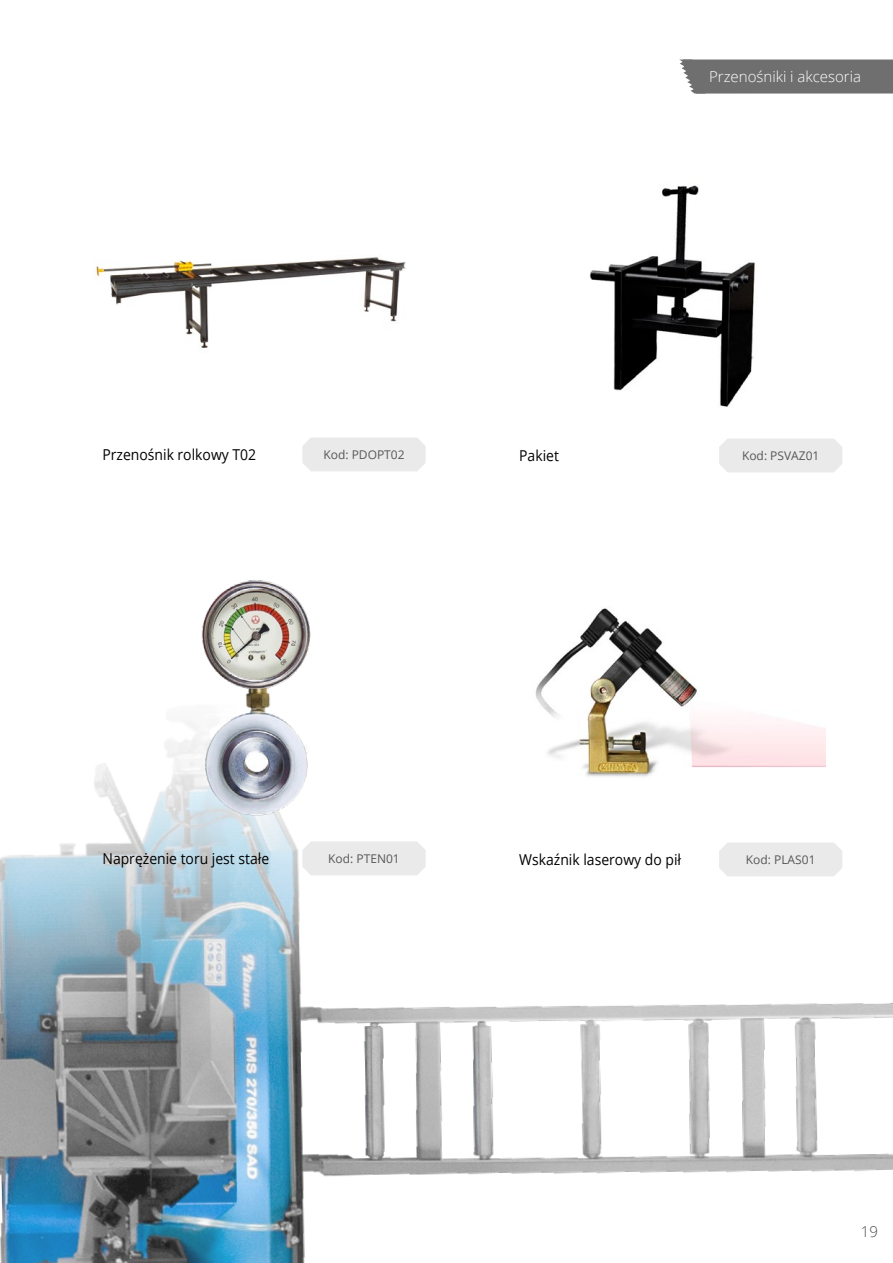
<style>
.page{position:relative;width:893px;height:1263px;background:#fff}
.page>*{position:absolute;margin:0;border:0;box-sizing:border-box;transform-origin:0 0}
.t1{font:15px "Open Sans";color:#000;scale:.93 1}
.t2{font:300 15px "Open Sans";color:#fff}
.t3{font:300 15px "Open Sans";color:#4a494b}
.t4{font:12px "Open Sans";color:#575756}
</style>
<div class="page">
<img style="left:0;top:763px;width:893px;height:500px">
<div style="left:680px;top:60px;width:213px;height:34px;background:#706f6f"></div>
<div style="left:719px;top:439px;width:123px;height:33px;background:#eaeaea"></div>
<div style="left:302px;top:437px;width:124px;height:34px;background:#eaeaea"></div>
<div style="left:719px;top:842px;width:123px;height:34px;background:#eaeaea"></div>
<img style="left:96px;top:257px;width:310px;height:91px">
<img style="left:590px;top:185px;width:165px;height:222px">
<img style="left:521px;top:608px;width:305px;height:204px">
<div style="left:302px;top:841px;width:124px;height:34px;background:#eaeaea"></div>
<img style="left:131px;top:580px;width:254px;height:253px">
<div style="left:857px;top:1223px;width:36px;height:16px;background:#fff"></div>
<p class="t2" style="left:709px;top:67px;width:153px">Przenośniki i akcesoria</p>
<p class="t1" style="left:102px;top:444px;width:167px">Przenośnik rolkowy T02</p>
<p class="t4" style="left:323px;top:446px;width:83px">Kod: PDOPT02</p>
<p class="t1" style="left:519px;top:445px;width:44px">Pakiet</p>
<p class="t4" style="left:742px;top:447px;width:79px">Kod: PSVAZ01</p>
<p class="t1" style="left:102px;top:848px;width:181px">Naprężenie toru jest stałe</p>
<p class="t4" style="left:328px;top:850px;width:73px">Kod: PTEN01</p>
<p class="t1" style="left:519px;top:849px;width:176px">Wskaźnik laserowy do pił</p>
<p class="t4" style="left:746px;top:851px;width:71px">Kod: PLAS01</p>
<p class="t3" style="left:861px;top:1221px;width:19px">19</p>
</div>
